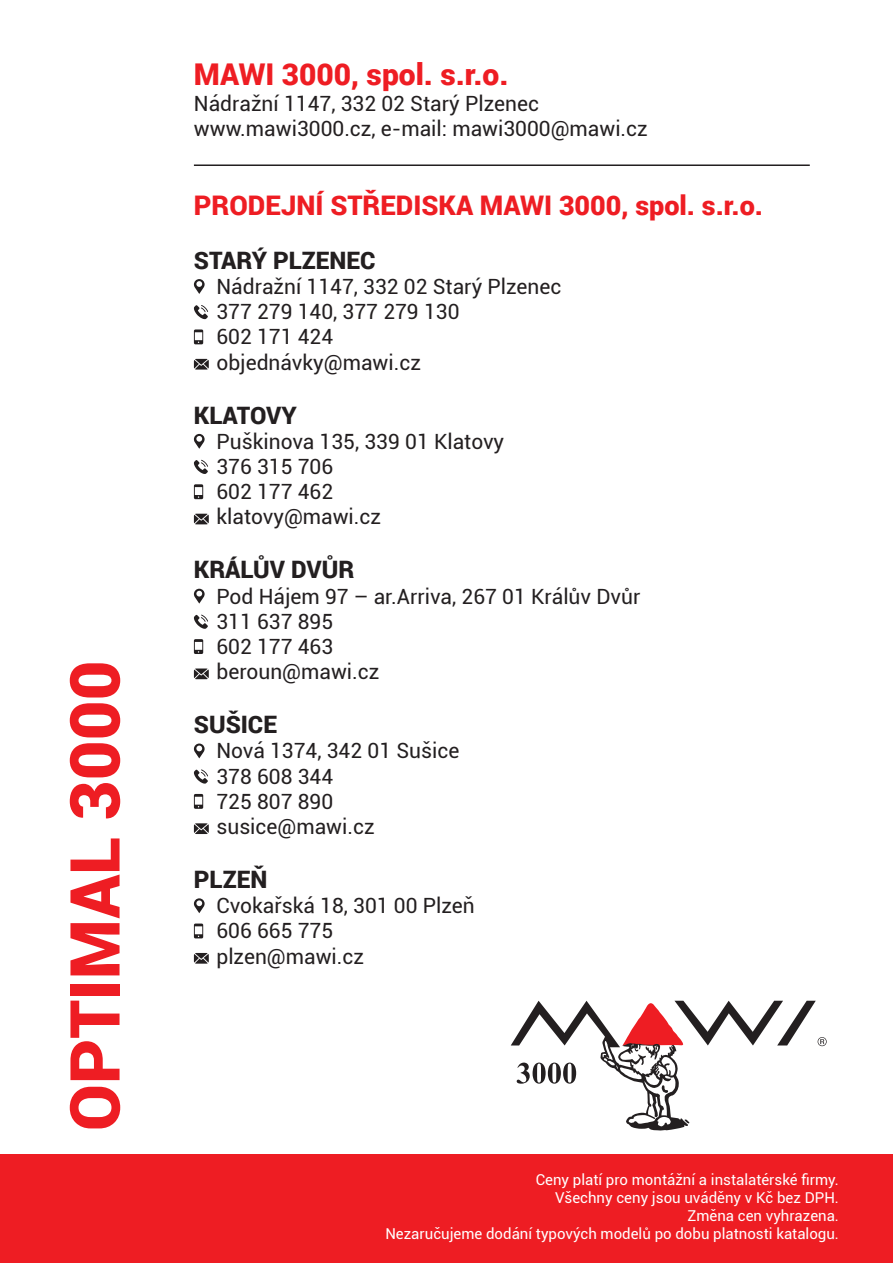
<style>
.page{position:relative;width:893px;height:1263px;background:#fff}
.page>*{position:absolute;margin:0;border:0;box-sizing:border-box;transform-origin:0 0}
.t1{font:900 69px "Roboto";color:#ee1d23}
.t2{font:900 30px "Roboto";color:#ee1d23}
.t3{font:900 27px "Roboto";color:#ee1d23}
.t4{font:900 24px "Roboto";color:#231f20}
.t5{font:21px/25.2px "Roboto";color:#231f20}
.t6{font:15px/18px "Roboto";color:#fff;text-align:right}
</style>
<div class="page">
<div style="left:0;top:1154px;width:893px;height:109px;background:#ee1d23"></div>
<svg style="left:511px;top:1001px;width:316px;height:129px"></svg>
<hr style="left:194px;top:164px;width:616px;height:2px;background:#231f20">
<svg style="left:194px;top:279px;width:11px;height:15px"></svg>
<svg style="left:194px;top:305px;width:14px;height:14px"></svg>
<svg style="left:194px;top:329px;width:9px;height:15px"></svg>
<svg style="left:194px;top:359px;width:15px;height:11px"></svg>
<svg style="left:194px;top:434px;width:11px;height:15px"></svg>
<svg style="left:194px;top:460px;width:14px;height:14px"></svg>
<svg style="left:194px;top:484px;width:9px;height:15px"></svg>
<svg style="left:194px;top:514px;width:15px;height:10px"></svg>
<svg style="left:194px;top:589px;width:11px;height:15px"></svg>
<svg style="left:194px;top:614px;width:14px;height:15px"></svg>
<svg style="left:194px;top:639px;width:9px;height:15px"></svg>
<svg style="left:194px;top:668px;width:15px;height:11px"></svg>
<svg style="left:194px;top:743px;width:11px;height:15px"></svg>
<svg style="left:194px;top:769px;width:14px;height:15px"></svg>
<svg style="left:194px;top:794px;width:9px;height:15px"></svg>
<svg style="left:194px;top:823px;width:15px;height:11px"></svg>
<svg style="left:194px;top:898px;width:11px;height:15px"></svg>
<svg style="left:194px;top:923px;width:9px;height:15px"></svg>
<svg style="left:194px;top:953px;width:15px;height:11px"></svg>
<h1 class="t1" style="left:46px;top:1131px;width:472px;rotate:-90deg">OPTIMAL 3000</h1>
<h2 class="t2" style="left:194px;top:54px;width:316px">MAWI 3000, spol. s.r.o.</h2>
<p class="t5" style="left:194px;top:90px;width:455px">Nádražní 1147, 332 02 Starý Plzenec www.mawi3000.cz, e-mail: mawi3000@mawi.cz</p>
<p class="t3" style="left:194px;top:186px;width:571px">PRODEJNÍ STŘEDISKA MAWI 3000, spol. s.r.o.</p>
<p class="t4" style="left:194px;top:243px;width:183px">STARÝ PLZENEC</p>
<p class="t5" style="left:216px;top:273px;width:347px">Nádražní 1147, 332 02 Starý Plzenec<br>377 279 140, 377 279 130<br>602 171 424<br>objednávky@mawi.cz</p>
<p class="t4" style="left:194px;top:398px;width:104px">KLATOVY</p>
<p class="t5" style="left:216px;top:428px;width:289px">Puškinova 135, 339 01 Klatovy<br>376 315 706<br>602 177 462<br>klatovy@mawi.cz</p>
<p class="t4" style="left:194px;top:553px;width:162px">KRÁLŮV DVŮR</p>
<p class="t5" style="left:216px;top:583px;width:425px">Pod Hájem 97 – ar.Arriva, 267 01 Králův Dvůr<br>311 637 895<br>602 177 463<br>beroun@mawi.cz</p>
<p class="t4" style="left:194px;top:708px;width:85px">SUŠICE</p>
<p class="t5" style="left:216px;top:737px;width:244px">Nová 1374, 342 01 Sušice<br>378 608 344<br>725 807 890 susice@mawi.cz</p>
<p class="t4" style="left:194px;top:862px;width:75px">PLZEŇ</p>
<p class="t5" style="left:216px;top:892px;width:260px">Cvokařská 18, 301 00 Plzeň<br>606 665 775 plzen@mawi.cz</p>
<p class="t6" style="left:385px;top:1170px;width:455px">Ceny platí pro montážní a instalatérské firmy.<br>Všechny ceny jsou uváděny v Kč bez DPH.<br>Změna cen vyhrazena.<br>Nezaručujeme dodání typových modelů po dobu platnosti katalogu.</p>
</div>
